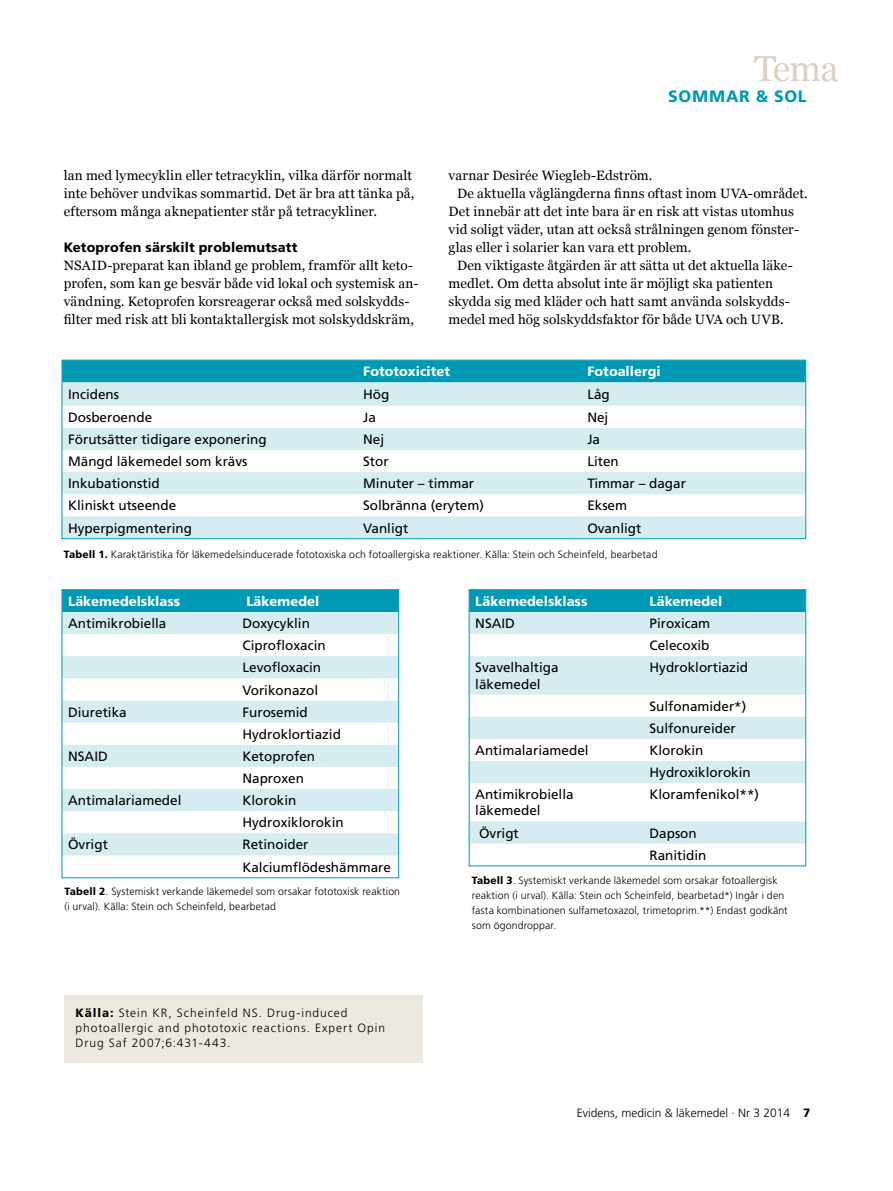
<style>
.page{position:relative;width:893px;height:1191px;background:#fff}
.page>*{position:absolute;margin:0;border:0;box-sizing:border-box;transform-origin:0 0}
.t1{font:36px "Georgia";color:#dbd1c2}
.t2{font:800 16.5px "Frutiger SLLOTF";color:#0099b5}
.t3{font:13.5px/18px "Georgia";letter-spacing:.01em;color:#000}
.t4{font:13.5px/22.2px "Frutiger SLLOTF";color:#000}
.t5{font:800 13.5px "Frutiger SLLOTF";color:#fff}
.t6{font:800 13.5px "Frutiger SLLOTF";letter-spacing:.01em;color:#000}
.t7{font:300 12px/15px "Frutiger SLLOTF";letter-spacing:.075em;color:#000}
.t8{font:300 12px "Frutiger SLLOTF";color:#000}
.t9{font:300 10.5px/15px "Frutiger SLLOTF";letter-spacing:.01em;color:#000}
.s1{font-weight:800}
</style>
<div class="page">
<div style="left:64px;top:362px;width:740px;height:20px;background:#0099b5"></div>
<svg style="left:64px;top:382px;width:740px;height:155px;fill:#d5ecf0"></svg>
<div style="left:62px;top:360px;width:744px;height:179px;border:1px solid #0099b5"></div>
<div style="left:64px;top:591px;width:333px;height:21px;background:#0099b5"></div>
<svg style="left:64px;top:612px;width:333px;height:243px;fill:#d5ecf0"></svg>
<div style="left:62px;top:589px;width:337px;height:289px;border:1px solid #0099b5"></div>
<div style="left:471px;top:591px;width:333px;height:21px;background:#0099b5"></div>
<svg style="left:471px;top:612px;width:333px;height:231px;fill:#d5ecf0"></svg>
<div style="left:469px;top:589px;width:337px;height:277px;border:1px solid #0099b5"></div>
<div style="left:64px;top:994px;width:358px;height:68px;background:#ede8e0"></div>
<h1 class="t1" style="left:754px;top:47px;width:86px">Tema</h1>
<p class="t2" style="left:668px;top:87px;width:27px">somm</p>
<p class="t2" style="left:726px;top:87px;width:71px">ar &amp; sol</p>
<p class="t3" style="left:449px;top:167px;width:205px">varnar Desirée Wiegleb-Edström.</p>
<p class="t3" style="left:457px;top:185px;width:352px">De aktuella våglängderna finns oftast inom UVA-området.</p>
<p class="t3" style="left:449px;top:203px;width:347px">Det innebär att det inte bara är en risk att vistas utomhus</p>
<p class="t3" style="left:449px;top:221px;width:352px">vid soligt väder, utan att också strålningen genom fönster-</p>
<p class="t3" style="left:449px;top:239px;width:244px">glas eller i solarier kan vara ett problem.</p>
<p class="t3" style="left:457px;top:257px;width:337px">Den viktigaste åtgärden är att sätta ut det aktuella läke-</p>
<p class="t3" style="left:449px;top:275px;width:326px">medlet. Om detta absolut inte är möjligt ska patienten</p>
<p class="t3" style="left:449px;top:293px;width:343px">skydda sig med kläder och hatt samt använda solskydds-</p>
<p class="t3" style="left:449px;top:311px;width:337px">medel med hög solskyddsfaktor för både UVA och UVB.</p>
<p class="t5" style="left:363px;top:364px;width:88px">Fototoxicitet</p>
<p class="t5" style="left:587px;top:364px;width:75px">Fotoallergi</p>
<p class="t3" style="left:64px;top:167px;width:352px">lan med lymecyklin eller tetracyklin, vilka därför normalt inte behöver undvikas sommartid. Det är bra att tänka på, eftersom många aknepatienter står på tetracykliner.</p>
<p class="t6" style="left:64px;top:239px;width:235px">Ketoprofen särskilt problemutsatt</p>
<p class="t3" style="left:64px;top:257px;width:356px">NSAID-preparat kan ibland ge problem, framför allt keto&shy;profen, som kan ge besvär både vid lokal och systemisk an&shy;vändning. Ketoprofen korsreagerar också med solskydds&shy;filter med risk att bli kontaktallergisk mot solskyddskräm,</p>
<p class="t4" style="left:68px;top:383px;width:53px">Incidens</p>
<p class="t4" style="left:363px;top:383px;width:28px">Hög</p>
<p class="t4" style="left:587px;top:383px;width:24px">Låg</p>
<p class="t4" style="left:68px;top:406px;width:86px">Dosberoende</p>
<p class="t4" style="left:363px;top:406px;width:14px">Ja</p>
<p class="t4" style="left:587px;top:406px;width:23px">Nej</p>
<p class="t4" style="left:68px;top:428px;width:200px">Förutsätter tidigare exponering</p>
<p class="t4" style="left:363px;top:428px;width:23px">Nej</p>
<p class="t4" style="left:587px;top:428px;width:14px">Ja</p>
<p class="t4" style="left:68px;top:450px;width:181px">Mängd läkemedel som krävs</p>
<p class="t4" style="left:363px;top:450px;width:27px">Stor</p>
<p class="t4" style="left:587px;top:450px;width:33px">Liten</p>
<p class="t4" style="left:68px;top:472px;width:93px">Inkubationstid</p>
<p class="t4" style="left:363px;top:472px;width:113px">Minuter – timmar</p>
<p class="t4" style="left:587px;top:472px;width:100px">Timmar – dagar</p>
<p class="t4" style="left:68px;top:494px;width:110px">Kliniskt utseende</p>
<p class="t4" style="left:363px;top:494px;width:122px">Solbränna (erytem)</p>
<p class="t4" style="left:587px;top:494px;width:41px">Eksem</p>
<p class="t4" style="left:68px;top:516px;width:125px">Hyperpigmentering</p>
<p class="t4" style="left:363px;top:516px;width:47px">Vanligt</p>
<p class="t4" style="left:587px;top:516px;width:56px">Ovanligt</p>
<p class="t9" style="left:64px;top:546px;width:595px"><span class="s1">Tabell 1.</span> Karaktäristika för läkemedelsinducerade fototoxiska och fotoallergiska reaktioner. Källa: Stein och Scheinfeld, bearbetad</p>
<p class="t5" style="left:68px;top:593px;width:114px">Läkemedelsklass</p>
<p class="t5" style="left:246px;top:593px;width:74px">Läkemedel</p>
<p class="t4" style="left:68px;top:612px;width:100px">Antimikrobiella</p>
<p class="t4" style="left:242px;top:612px;width:85px">Doxycyklin<br>Ciprofloxacin<br>Levofloxacin<br>Vorikonazol</p>
<p class="t4" style="left:68px;top:700px;width:60px">Diuretika</p>
<p class="t4" style="left:242px;top:700px;width:100px">Furosemid<br>Hydroklortiazid</p>
<p class="t4" style="left:68px;top:745px;width:41px">NSAID</p>
<p class="t4" style="left:242px;top:745px;width:74px">Ketoprofen<br>Naproxen</p>
<p class="t4" style="left:68px;top:789px;width:115px">Antimalariamedel</p>
<p class="t4" style="left:242px;top:789px;width:103px">Klorokin<br>Hydroxiklorokin</p>
<p class="t4" style="left:68px;top:833px;width:41px">Övrigt</p>
<p class="t4" style="left:242px;top:833px;width:150px">Retinoider<br>Kalciumflödeshämmare</p>
<p class="t5" style="left:475px;top:593px;width:114px">Läkemedelsklass</p>
<p class="t5" style="left:649px;top:593px;width:74px">Läkemedel</p>
<p class="t4" style="left:475px;top:612px;width:41px">NSAID</p>
<p class="t4" style="left:649px;top:612px;width:62px">Piroxicam<br>Celecoxib</p>
<p class="t4" style="left:475px;top:659px;width:85px;line-height:16.2px">Svavelhaltiga läkemedel</p>
<p class="t4" style="left:649px;top:656px;width:100px">Hydroklortiazid</p>
<p class="t4" style="left:649px;top:695px;width:98px">Sulfonamider*)<br>Sulfonureider</p>
<p class="t4" style="left:475px;top:739px;width:115px">Antimalariamedel</p>
<p class="t4" style="left:649px;top:739px;width:103px">Klorokin<br>Hydroxiklorokin</p>
<p class="t4" style="left:475px;top:786px;width:100px;line-height:16.2px">Antimikrobiella läkemedel</p>
<p class="t4" style="left:649px;top:783px;width:111px">Kloramfenikol**)</p>
<p class="t4" style="left:479px;top:821px;width:41px">Övrigt</p>
<p class="t4" style="left:649px;top:821px;width:59px">Dapson<br>Ranitidin</p>
<p class="t9" style="left:64px;top:884px;width:337px"><span class="s1">Tabell 2</span>. Systemiskt verkande läkemedel som orsakar fototoxisk reaktion (i urval). Källa: Stein och Scheinfeld, bearbetad</p>
<p class="t9" style="left:472px;top:873px;width:317px"><span class="s1">Tabell 3</span>. Systemiskt verkande läkemedel som orsakar fotoallergisk reaktion (i urval). Källa: Stein och Scheinfeld, bearbetad*) Ingår i den fasta kombinationen sulfametoxazol, trimetoprim.**) Endast godkänt som ögondroppar.</p>
<p class="t7" style="left:76px;top:1005px;width:311px"><span class="s1">Källa:</span> Stein KR, Scheinfeld NS. Drug-induced photoallergic and phototoxic reactions. Expert Opin<br>Drug Saf 2007;6:431-443.</p>
<p class="t8" style="left:577px;top:1106px;width:235px">Evidens, medicin &amp; läkemedel · Nr 3 2014 <span class="s1">7</span></p>
</div>
